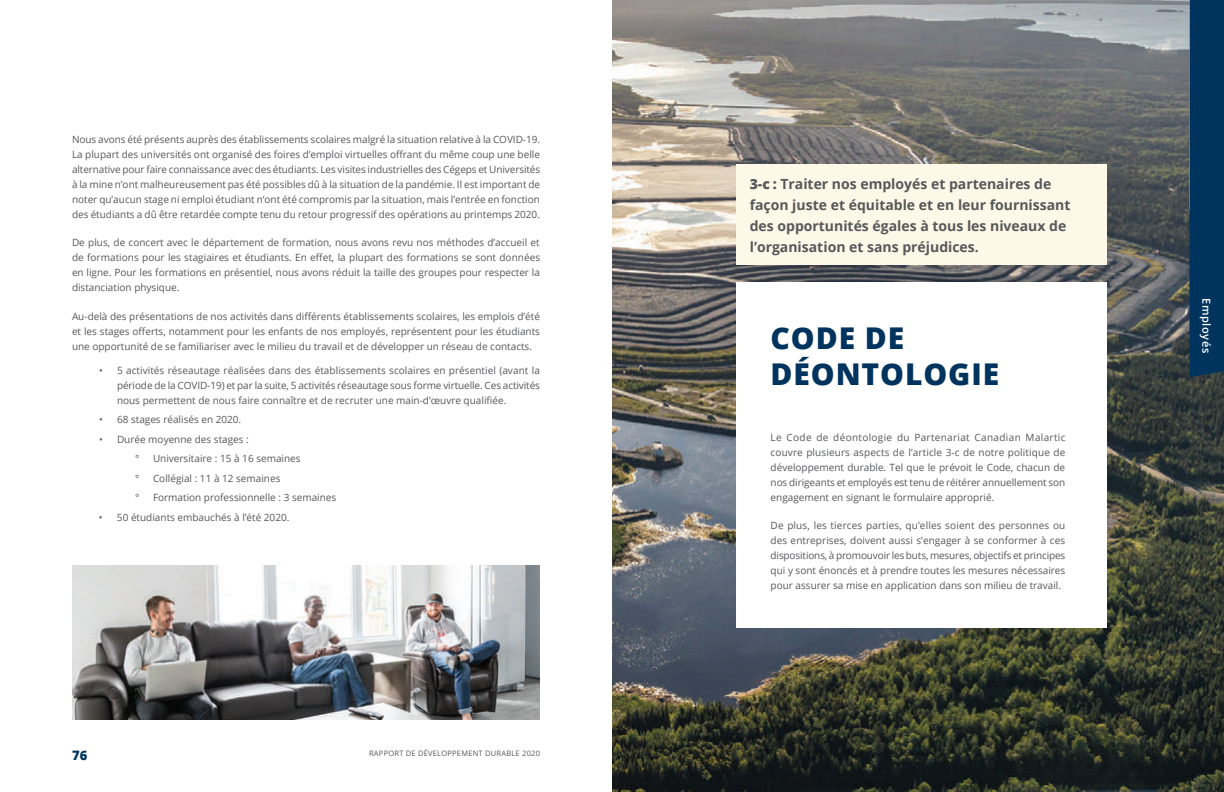
<style>
.page{position:relative;width:1224px;height:792px;background:#fff}
.page>*{position:absolute;margin:0;border:0;box-sizing:border-box;transform-origin:0 0}
.t1{font:800 30px/36px "Open Sans";letter-spacing:.03em;color:#00345e}
.t2{font:700 14px/21px "Open Sans";color:#57585a}
.t3{font:800 13px "Open Sans";color:#00345e}
.t4{font:600 11px "Open Sans";letter-spacing:.05em;color:#fff}
.t5{font:10px/15px "Open Sans";color:#57585a;text-align:justify}
.t6{font:7.5px "Open Sans";letter-spacing:.03em;color:#57585a}
.s1{font-weight:800}
</style>
<div class="page">
<img style="left:612px;top:0;width:612px;height:792px">
<div style="left:1189px;top:0;width:35px;height:377px;background:#00345e"></div>
<img style="left:72px;top:566px;width:468px;height:154px">
<div style="left:736px;top:282px;width:370px;height:346px;background:#fff"></div>
<div style="left:736px;top:164px;width:370px;height:101px;background:#fef8e8"></div>
<p class="t5" style="left:72px;top:131px;width:470px">Nous avons été présents auprès des établissements scolaires malgré la situation relative à la COVID-19.<br>La plupart des universités ont organisé des foires d’emploi virtuelles offrant du même coup une belle alternative pour faire connaissance avec des étudiants. Les visites industrielles des Cégeps et Universités à la mine n’ont malheureusement pas été possibles dû à la situation de la pandémie. Il est important de noter qu’aucun stage ni emploi étudiant n‘ont été compromis par la situation, mais l’entrée en fonction des étudiants a dû être retardée compte tenu du retour progressif des opérations au printemps 2020.</p>
<p class="t5" style="left:72px;top:235px;width:470px">De plus, de concert avec le département de formation, nous avons revu nos méthodes d’accueil et de formations pour les stagiaires et étudiants. En effet, la plupart des formations se sont données en ligne. Pour les formations en présentiel, nous avons réduit la taille des groupes pour respecter la distanciation physique.</p>
<p class="t5" style="left:72px;top:308px;width:470px">Au-delà des présentations de nos activités dans différents établissements scolaires, les emplois d’été et les stages offerts, notamment pour les enfants de nos employés, représentent pour les étudiants une opportunité de se familiariser avec le milieu du travail et de développer un réseau de contacts.</p>
<p class="t5" style="left:117px;top:362px;width:425px;text-indent:-18px">• 5 activités réseautage réalisées dans des établissements scolaires en présentiel (avant la période de la COVID-19) et par la suite, 5 activités réseautage sous forme virtuelle. Ces activités nous permettent de nous faire connaître et de recruter une main-d’œuvre qualifiée.</p>
<p class="t5" style="left:99px;top:412px;width:144px">• 68 stages réalisés en 2020.</p>
<p class="t5" style="left:135px;top:429px;width:115px;line-height:19.5px;text-indent:-36px">• Durée moyenne des stages : °</p>
<p class="t5" style="left:153px;top:451px;width:149px">Universitaire : 15 à 16 semaines</p>
<p class="t5" style="left:135px;top:470px;width:6px">°</p>
<p class="t5" style="left:153px;top:470px;width:129px">Collégial : 11 à 12 semaines</p>
<p class="t5" style="left:135px;top:490px;width:6px">°</p>
<p class="t5" style="left:153px;top:490px;width:185px">Formation professionnelle : 3 semaines</p>
<p class="t5" style="left:99px;top:509px;width:192px">• 50 étudiants embauchés à l’été 2020.</p>
<h3 class="t3" style="left:72px;top:746px;width:17px">76</h3>
<p class="t6" style="left:369px;top:748px;width:172px">RAPPORT DE DÉVELOPPEMENT DURABLE 2020</p>
<h2 class="t2" style="left:750px;top:173px;width:322px"><span class="s1">3-c :</span> Traiter nos employés et partenaires de façon juste et équitable et en leur fournissant des opportunités égales à tous les niveaux de l’organisation et sans préjudices.</h2>
<h1 class="t1" style="left:771px;top:319px;width:230px">CODE DE<br>DÉONTOLOGIE</h1>
<p class="t5" style="left:771px;top:430px;width:296px">Le Code de déontologie du Partenariat Canadian Malartic couvre plusieurs aspects de l’article 3-c de notre politique de développement durable. Tel que le prévoit le Code, chacun de nos dirigeants et employés est tenu de réitérer annuellement son engagement en signant le formulaire approprié.</p>
<p class="t5" style="left:771px;top:518px;width:296px">De plus, les tierces parties, qu’elles soient des personnes ou des entreprises, doivent aussi s’engager à se conformer à ces dispositions, à promouvoir les buts, mesures, objectifs et principes qui y sont énoncés et à prendre toutes les mesures nécessaires pour assurer sa mise en application dans son milieu de travail.</p>
<p class="t4" style="left:1214px;top:298px;width:56px;rotate:90deg">Employés</p>
</div>
